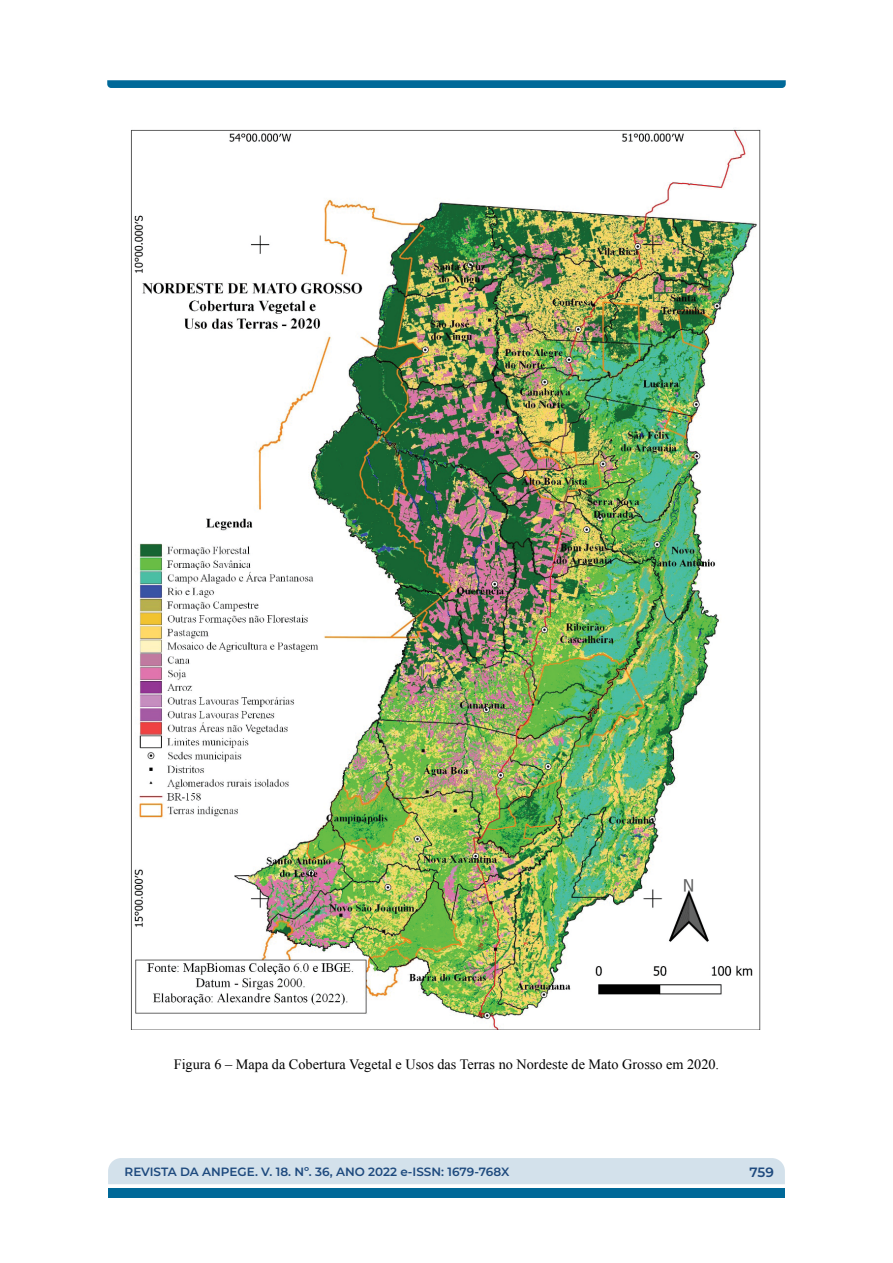
<style>
.page{position:relative;width:893px;height:1263px;background:#fff}
.page>*{position:absolute;margin:0;border:0;box-sizing:border-box;transform-origin:0 0}
.t1{font:14.25px "Times New Roman";color:#000}
.t2{font:600 13.5px "Montserrat";color:#1e4a7e}
.t3{font:600 12px "Montserrat";color:#1e4a7e}
</style>
<div class="page">
<div style="left:108px;top:1158px;width:677px;height:26px;background:#d3e1eb"></div>
<div style="left:108px;top:1189px;width:677px;height:9px;background:#006999"></div>
<svg style="left:107px;top:80px;width:679px;height:8px;background:#096e9c"></svg>
<img style="left:131px;top:128px;width:630px;height:901px">
<p class="t1" style="left:174px;top:1055px;width:547px">Figura 6 – Mapa da Cobertura Vegetal e Usos das Terras no Nordeste de Mato Grosso em 2020.</p>
<p class="t3" style="left:125px;top:1163px;width:386px">REVISTA DA ANPEGE. V. 18. Nº. 36, ANO 2022 e-ISSN: 1679-768X</p>
<p class="t2" style="left:750px;top:1162px;width:26px">759</p>
</div>
